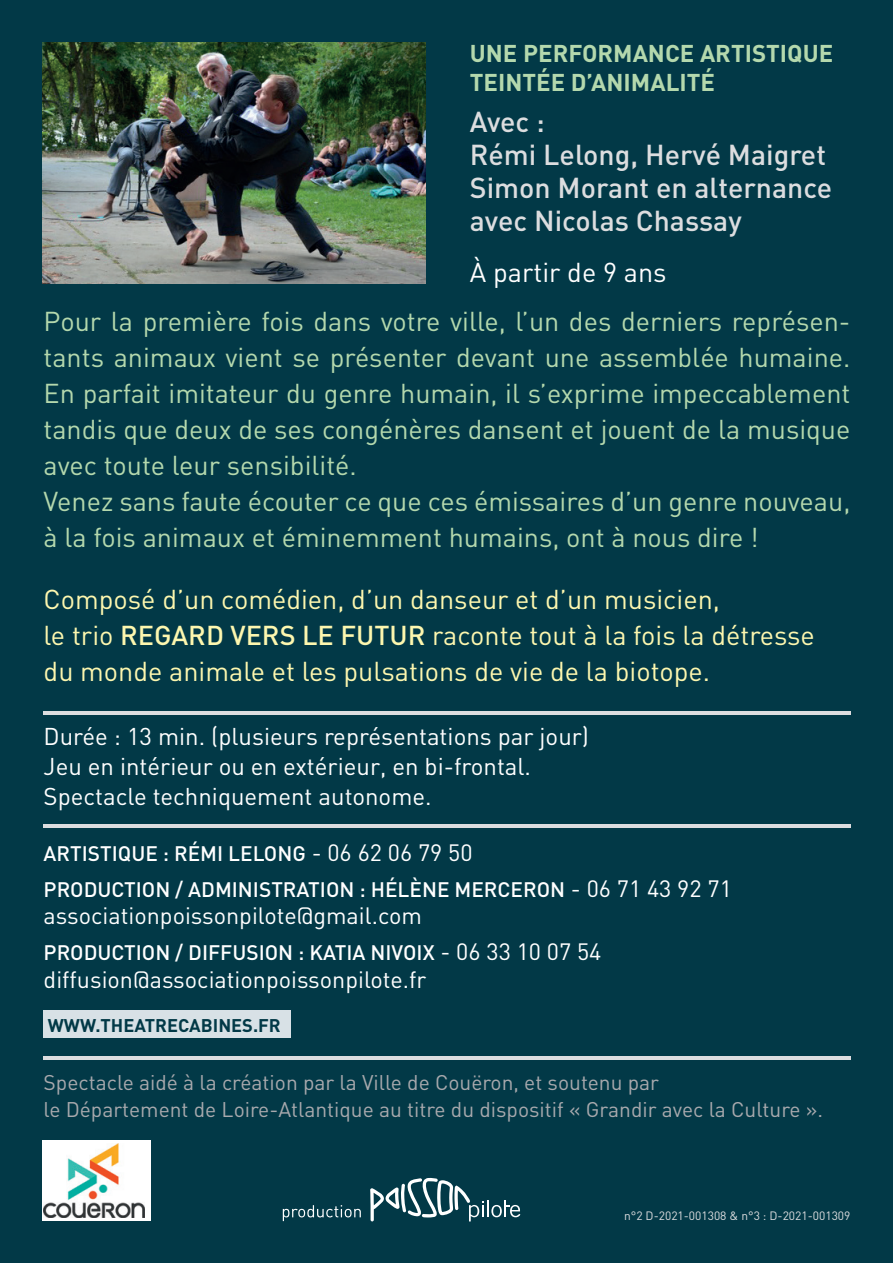
<style>
.page{position:relative;width:893px;height:1263px;background:#023947}
.page>*{position:absolute;margin:0;border:0;box-sizing:border-box;transform-origin:0 0}
.t1{font:500 28.5px/33px "DIN";color:#dcdddf}
.t2{font:27px/36px "DIN";color:#b4d8ad}
.t3{font:27px/36px "DIN";color:#fdf7af}
.t4{font:27px "DIN";color:#fff}
.t5{font:24px/30px "DIN";color:#fff}
.t6{font:700 24px/28.5px "DIN";color:#b4d8ad}
.t7{font:23.4px "DIN";color:#fff}
.t8{font:21px/27px "DIN";color:#a8a9ad}
.t9{font:500 20.7px/36px "DIN";color:#fff}
.t10{font:700 18.3px "DIN";color:#023947}
.t11{font:12px "DIN";color:#dcdddf}
.s1{font-weight:500}
.s2{font-weight:400;font-size:23.4px}
</style>
<div class="page">
<div style="left:44px;top:1010px;width:247px;height:28px;background:#d8e1e6"></div>
<hr style="left:43px;top:711px;width:807px;height:3px;background:#dcdddf">
<hr style="left:43px;top:1056px;width:807px;height:3px;background:#dcdddf">
<hr style="left:43px;top:825px;width:807px;height:3px;background:#dcdddf">
<svg style="left:283px;top:1205px;width:78px;height:16px"></svg>
<svg style="left:370px;top:1178px;width:150px;height:43px"></svg>
<div style="left:43px;top:1140px;width:108px;height:80px;background:#fff"></div>
<img style="left:44px;top:1144px;width:101px;height:73px">
<img style="left:43px;top:43px;width:383px;height:240px">
<p class="t6" style="left:470px;top:39px;width:365px">UNE PERFORMANCE ARTISTIQUE<br>TEINTÉE D’ANIMALITÉ</p>
<p class="t1" style="left:470px;top:104px;width:364px">Avec :<br>Rémi Lelong, Hervé Maigret<br>Simon Morant en alternance avec Nicolas Chassay</p>
<p class="t4" style="left:470px;top:255px;width:198px">À partir de 9 ans</p>
<p class="t2" style="left:44px;top:303px;width:808px">Pour la première fois dans votre ville, l’un des derniers représen&shy;tants animaux vient se présenter devant une assemblée humaine.<br>En parfait imitateur du genre humain, il s’exprime impeccablement tandis que deux de ses congénères dansent et jouent de la musique avec toute leur sensibilité.<br>Venez sans faute écouter ce que ces émissaires d’un genre nouveau, à la fois animaux et éminemment humains, ont à nous dire !</p>
<p class="t3" style="left:44px;top:580px;width:773px">Composé d’un comédien, d’un danseur et d’un musicien,<br>le trio <span class="s1">REGARD VERS LE FUTUR</span> raconte tout à la fois la détresse du monde animale et les pulsations de vie de la biotope.</p>
<p class="t5" style="left:44px;top:721px;width:547px">Durée : 13 min. (plusieurs représentations par jour)<br>Jeu en intérieur ou en extérieur, en bi-frontal.<br>Spectacle techniquement autonome.</p>
<p class="t9" style="left:44px;top:835px;width:690px">ARTISTIQUE : RÉMI LELONG <span class="s2">- 06 62 06 79 50<br></span>PRODUCTION / ADMINISTRATION : HÉLÈNE MERCERON <span class="s2">- 06 71 43 92 71</span></p>
<p class="t7" style="left:44px;top:901px;width:380px">associationpoissonpilote@gmail.com</p>
<p class="t9" style="left:44px;top:934px;width:559px">PRODUCTION / DIFFUSION : KATIA NIVOIX <span class="s2">- 06 33 10 07 54</span></p>
<p class="t7" style="left:44px;top:964px;width:384px">diffusion@associationpoissonpilote.fr</p>
<p class="t10" style="left:48px;top:1013px;width:234px">WWW.THEATRECABINES.FR</p>
<p class="t8" style="left:44px;top:1068px;width:781px">Spectacle aidé à la création par la Ville de Couëron, et soutenu par<br>le Département de Loire-Atlantique au titre du dispositif « Grandir avec la Culture ».</p>
<p class="t11" style="left:624px;top:1208px;width:228px">n°2 D-2021-001308 &amp; n°3 : D-2021-001309</p>
</div>
